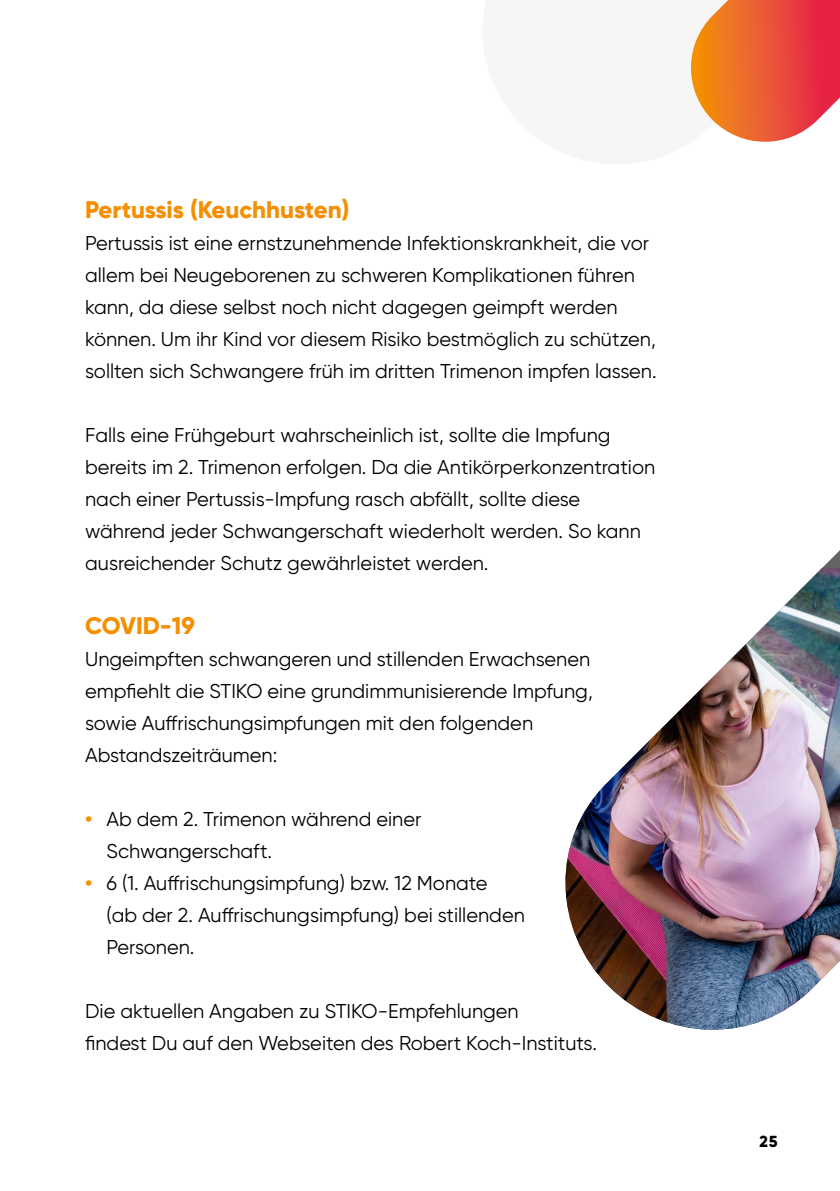
<style>
.page{position:relative;width:840px;height:1191px;background:#fff}
.page>*{position:absolute;margin:0;border:0;box-sizing:border-box;transform-origin:0 0}
.t1{font:800 24px "Gilroy";letter-spacing:-.005em;color:#f38f00}
.t2{font:20px/32px "Gilroy";color:#000}
.t3{font:800 16px "Gilroy";color:#000}
.s1{font-weight:700;color:#f38f00}
</style>
<div class="page">
<img style="left:565px;top:568px;width:274px;height:462px">
<svg style="left:691px;top:0;width:148px;height:142px;background:#ed6d4e"></svg>
<p class="t1" style="left:85px;top:194px;width:265px">Pertussis (Keuchhusten)</p>
<p class="t2" style="left:85px;top:226px;width:572px">Pertussis ist eine ernstzunehmende Infektionskrankheit, die vor allem bei Neugeborenen zu schweren Komplikationen führen kann, da diese selbst noch nicht dagegen geimpft werden können. Um ihr Kind vor diesem Risiko bestmöglich zu schützen, sollten sich Schwangere früh im dritten Trimenon impfen lassen.</p>
<p class="t2" style="left:85px;top:418px;width:571px">Falls eine Frühgeburt wahrscheinlich ist, sollte die Impfung bereits im 2. Trimenon erfolgen. Da die Antikörperkonzentration nach einer Pertussis-Impfung rasch abfällt, sollte diese während jeder Schwangerschaft wiederholt werden. So kann ausreichender Schutz gewährleistet werden.</p>
<p class="t1" style="left:85px;top:610px;width:111px">COVID-19</p>
<p class="t2" style="left:85px;top:642px;width:509px">Ungeimpften schwangeren und stillenden Erwachsenen empfiehlt die STIKO eine grundimmunisierende Impfung, sowie Auffrischungsimpfungen mit den folgenden Abstandszeiträumen:</p>
<p class="t2" style="left:106px;top:802px;width:316px;text-indent:-21px"><span class="s1">•</span> Ab dem 2. Trimenon während einer<br>Schwangerschaft.</p>
<p class="t2" style="left:106px;top:866px;width:420px;text-indent:-21px"><span class="s1">•</span> 6 (1. Auffrischungsimpfung) bzw. 12 Monate<br>(ab der 2. Auffrischungsimpfung) bei stillenden<br>Personen.</p>
<p class="t2" style="left:85px;top:994px;width:513px">Die aktuellen Angaben zu STIKO-Empfehlungen<br>findest Du auf den Webseiten des Robert Koch-Instituts.</p>
<p class="t3" style="left:759px;top:1131px;width:19px">25</p>
</div>
